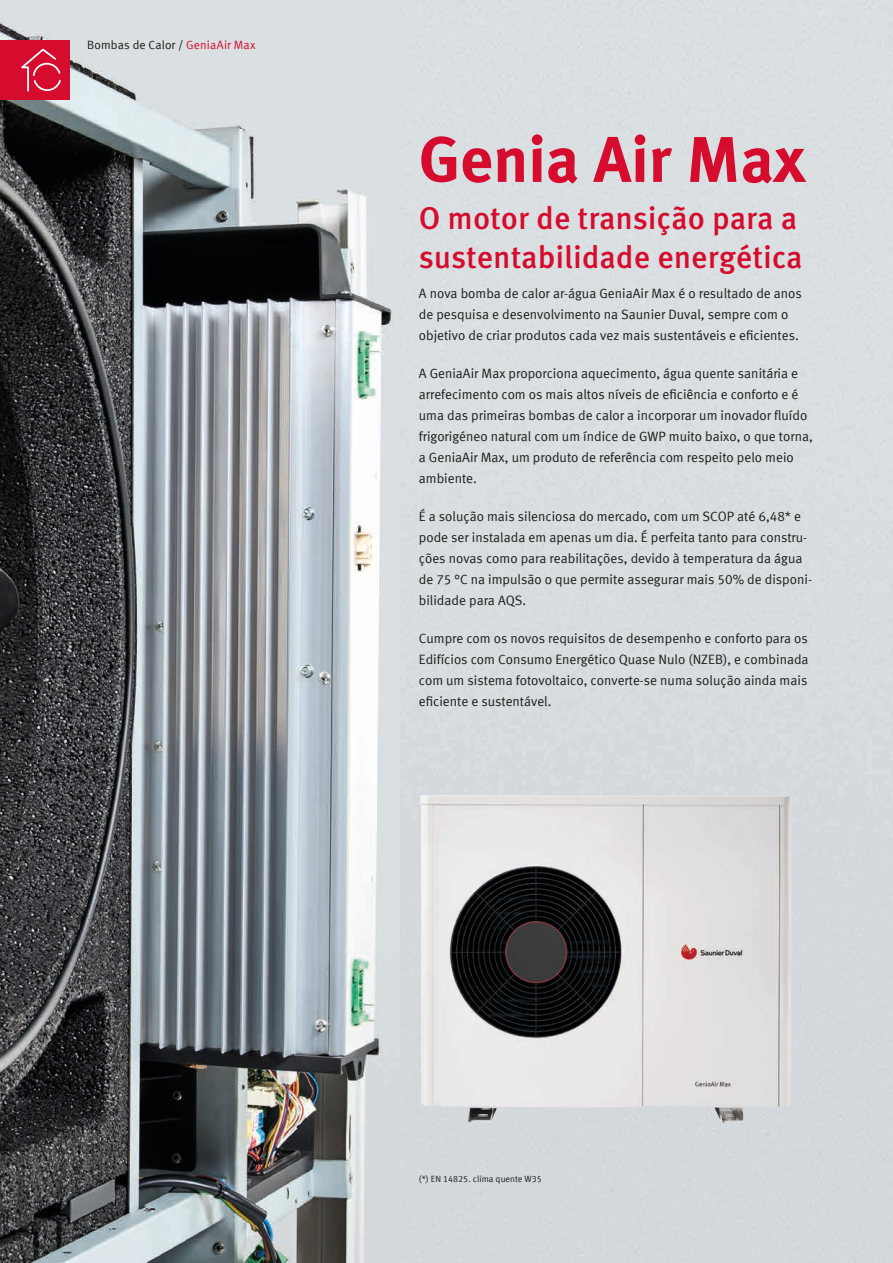
<style>
.page{position:relative;width:893px;height:1263px;background:#fff}
.page>*{position:absolute;margin:0;border:0;box-sizing:border-box;transform-origin:0 0}
.t1{font:700 64.5px "Meta Plus";color:#d50c2d}
.t2{font:500 31.5px/39px "Meta Pro";color:#d50c2d}
.t3{font:13.5px/21px "Meta Normal LF";color:#1d1d1b}
.t4{font:12px "Meta Normal LF";letter-spacing:.01em;color:#1d1d1b}
.t5{font:9px "Meta Normal LF";color:#1d1d1b}
.s1{color:#d50c2d}
</style>
<div class="page">
<img style="left:0;top:0;width:893px;height:1263px">
<div style="left:0;top:40px;width:69px;height:60px;background:#d50c2d"></div>
<svg style="left:21px;top:48px;width:40px;height:44px"></svg>
<img style="left:420px;top:795px;width:372px;height:327px">
<p class="t4" style="left:87px;top:38px;width:170px">Bombas de Calor / <span class="s1">GeniaAir Max</span></p>
<h1 class="t1" style="left:419px;top:122px;width:389px">Genia Air Max</h1>
<h2 class="t2" style="left:419px;top:200px;width:385px">O motor de transição para a sustentabilidade energética</h2>
<p class="t3" style="left:419px;top:283px;width:385px">A nova bomba de calor ar-água GeniaAir Max é o resultado de anos de pesquisa e desenvolvimento na Saunier Duval, sempre com o objetivo de criar produtos cada vez mais sustentáveis e eficientes.</p>
<p class="t3" style="left:419px;top:363px;width:395px">A GeniaAir Max proporciona aquecimento, água quente sanitária e arrefecimento com os mais altos níveis de eficiência e conforto e é uma das primeiras bombas de calor a incorporar um inovador fluído frigorigéneo natural com um índice de GWP muito baixo, o que torna, a GeniaAir Max, um produto de referência com respeito pelo meio ambiente.</p>
<p class="t3" style="left:419px;top:506px;width:395px">É a solução mais silenciosa do mercado, com um SCOP até 6,48* e pode ser instalada em apenas um dia. É perfeita tanto para constru&shy;ções novas como para reabilitações, devido à temperatura da água de 75 °C na impulsão o que permite assegurar mais 50% de disponi&shy;bilidade para AQS.</p>
<p class="t3" style="left:419px;top:628px;width:391px;text-align:justify">Cumpre com os novos requisitos de desempenho e conforto para os Edifícios com Consumo Energético Quase Nulo (NZEB), e combinada com um sistema fotovoltaico, converte-se numa solução ainda mais eficiente e sustentável.</p>
<p class="t5" style="left:419px;top:1173px;width:125px">(*) EN 14825. clima quente W35</p>
</div>
